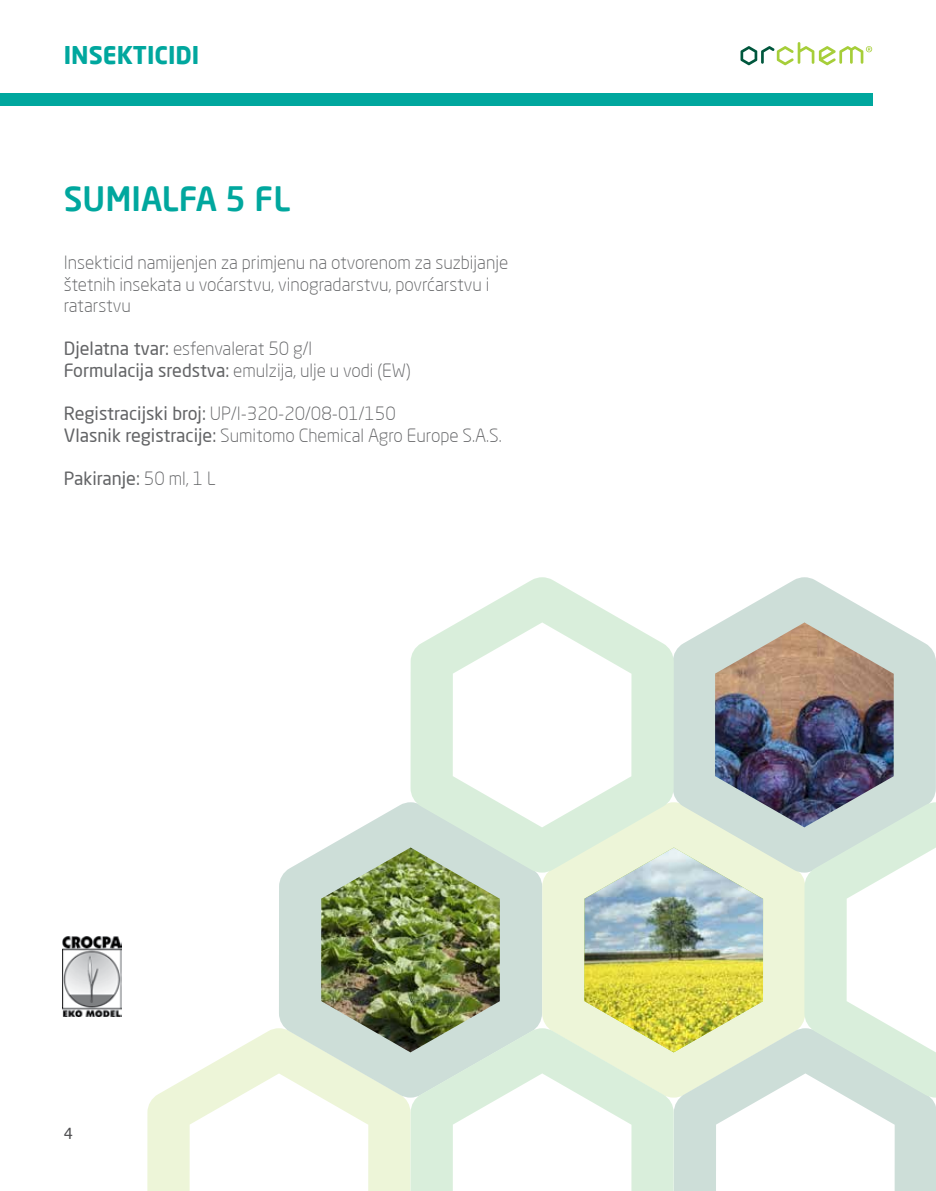
<style>
.page{position:relative;width:936px;height:1191px;background:#fff}
.page>*{position:absolute;margin:0;border:0;box-sizing:border-box;transform-origin:0 0}
.t1{font:500 33px "Neo Sans Pro";color:#00a79e}
.t2{font:700 24px "Neo Sans Pro";color:#00a79e}
.t3{font:300 18px/21.6px "Neo Sans Pro";color:#636466}
.t4{font:18px "Neo Sans Pro";letter-spacing:-.015em;color:#636466}
.t5{font:15px "Neo Sans Pro";color:#4d4d4f}
.s1{font-weight:400}
.s2{font-weight:300}
</style>
<div class="page">
<svg style="left:740px;top:42px;width:132px;height:23px"></svg>
<div style="left:0;top:94px;width:872px;height:12px;background:#00a79e"></div>
<svg style="left:721px;top:577px;width:167px;height:45px;fill:#cdded8"></svg>
<svg style="left:459px;top:577px;width:166px;height:45px;fill:#d9eedb"></svg>
<img style="left:62px;top:937px;width:60px;height:79px">
<svg style="left:147px;top:622px;width:788px;height:569px"></svg>
<img style="left:584px;top:847px;width:179px;height:205px">
<h2 class="t2" style="left:64px;top:39px;width:137px">INSEKTICIDI</h2>
<h1 class="t1" style="left:64px;top:178px;width:228px">SUMIALFA 5 FL</h1>
<p class="t3" style="left:64px;top:251px;width:446px">Insekticid namijenjen za primjenu na otvorenom za suzbijanje štetnih insekata u voćarstvu, vinogradarstvu, povrćarstvu i ratarstvu</p>
<p class="t3" style="left:64px;top:338px;width:348px"><span class="s1">Djelatna tvar:</span> esfenvalerat 50 g/l<br><span class="s1">Formulacija sredstva:</span> emulzija, ulje u vodi (EW)</p>
<p class="t3" style="left:64px;top:402px;width:439px"><span class="s1">Registracijski broj:</span> UP/I-320-20/08-01/150<br><span class="s1">Vlasnik registracije:</span> Sumitomo Chemical Agro Europe S.A.S.</p>
<p class="t4" style="left:64px;top:467px;width:153px">Pakiranje: <span class="s2">50 ml, 1 L</span></p>
<p class="t5" style="left:64px;top:1124px;width:11px">4</p>
</div>
